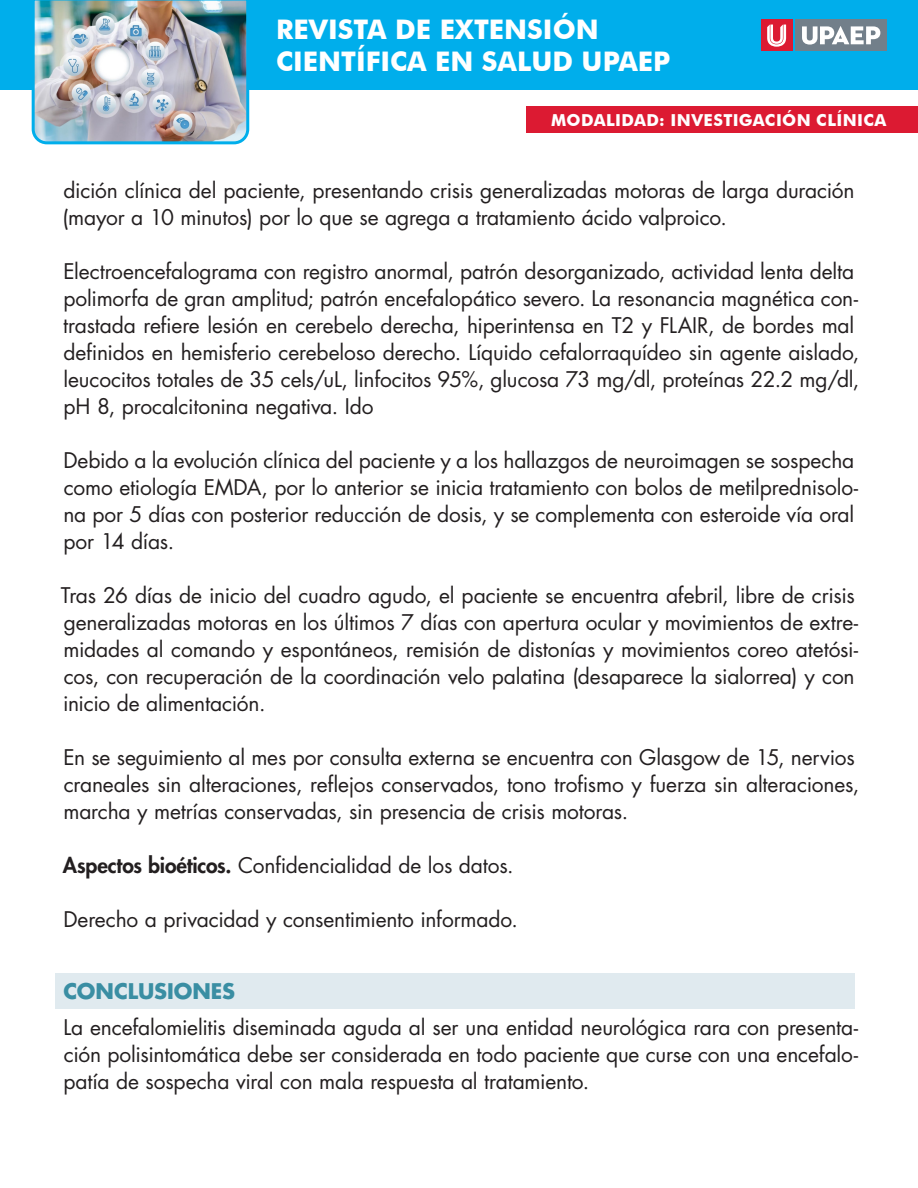
<style>
.page{position:relative;width:918px;height:1188px;background:#fff}
.page>*{position:absolute;margin:0;border:0;box-sizing:border-box;transform-origin:0 0}
.t1{font:700 27px/32.4px "Futura BT";color:#fff}
.cuerpo{font:21px/27px "Futura Std";letter-spacing:-.01em;color:#231f20}
.apartado{font:700 21px "Futura Std";color:#3a8ea3}
.t2{font:700 16.5px "Futura BT";letter-spacing:.02em;color:#fff}
.s1{font-weight:800}
</style>
<div class="page">
<div style="left:0;top:0;width:918px;height:90px;background:#00aeeb"></div>
<img style="left:31px;top:0;width:219px;height:145px">
<div style="left:796px;top:20px;width:91px;height:31px;background:#727f8a"></div>
<svg style="left:802px;top:26px;width:78px;height:19px"></svg>
<div style="left:761px;top:20px;width:31px;height:31px;background:#dc1a32"></div>
<svg style="left:767px;top:25px;width:19px;height:22px"></svg>
<div style="left:526px;top:106px;width:392px;height:27px;background:#dc1a32"></div>
<div style="left:56px;top:973px;width:799px;height:36px;background:#e0eaef"></div>
<p class="t1" style="left:276px;top:13px;width:396px">REVISTA DE EXTENSIÓN<br>CIENTÍFICA EN SALUD UPAEP</p>
<p class="t2" style="left:551px;top:110px;width:337px">MODALIDAD: INVESTIGACIÓN CLÍNICA</p>
<p class="cuerpo" style="left:63px;top:177px;width:794px">dición clínica del paciente, presentando crisis generalizadas motoras de larga duración (mayor a 10 minutos) por lo que se agrega a tratamiento ácido valproico.</p>
<p class="cuerpo" style="left:63px;top:258px;width:798px">Electroencefalograma con registro anormal, patrón desorganizado, actividad lenta delta polimorfa de gran amplitud; patrón encefalopático severo. La resonancia magnética con&shy;trastada refiere lesión en cerebelo derecha, hiperintensa en T2 y FLAIR, de bordes mal definidos en hemisferio cerebeloso derecho. Líquido cefalorraquídeo sin agente aislado, leucocitos totales de 35 cels/uL, linfocitos 95%, glucosa 73 mg/dl, proteínas 22.2 mg/dl, pH 8, procalcitonina negativa. Ido</p>
<p class="cuerpo" style="left:63px;top:447px;width:796px">Debido a la evolución clínica del paciente y a los hallazgos de neuroimagen se sospecha como etiología EMDA, por lo anterior se inicia tratamiento con bolos de metilprednisolo&shy;na por 5 días con posterior reducción de dosis, y se complementa con esteroide vía oral por 14 días.</p>
<p class="cuerpo" style="left:61px;top:582px;width:799px">Tras 26 días de inicio del cuadro agudo, el paciente se encuentra afebril, libre de crisis generalizadas motoras en los últimos 7 días con apertura ocular y movimientos de extre&shy;midades al comando y espontáneos, remisión de distonías y movimientos coreo atetósi&shy;cos, con recuperación de la coordinación velo palatina (desaparece la sialorrea) y con inicio de alimentación.</p>
<p class="cuerpo" style="left:63px;top:744px;width:798px">En se seguimiento al mes por consulta externa se encuentra con Glasgow de 15, nervios craneales sin alteraciones, reflejos conservados, tono trofismo y fuerza sin alteraciones, marcha y metrías conservadas, sin presencia de crisis motoras.</p>
<p class="cuerpo" style="left:63px;top:852px;width:452px"><span class="s1">Aspectos bioéticos.</span> Confidencialidad de los datos.</p>
<p class="cuerpo" style="left:63px;top:906px;width:456px">Derecho a privacidad y consentimiento informado.</p>
<p class="apartado" style="left:63px;top:977px;width:173px">CONCLUSIONES</p>
<p class="cuerpo" style="left:63px;top:1014px;width:796px;text-align:justify">La encefalomielitis diseminada aguda al ser una entidad neurológica rara con presenta&shy;ción polisintomática debe ser considerada en todo paciente que curse con una encefalo&shy;patía de sospecha viral con mala respuesta al tratamiento.</p>
</div>
